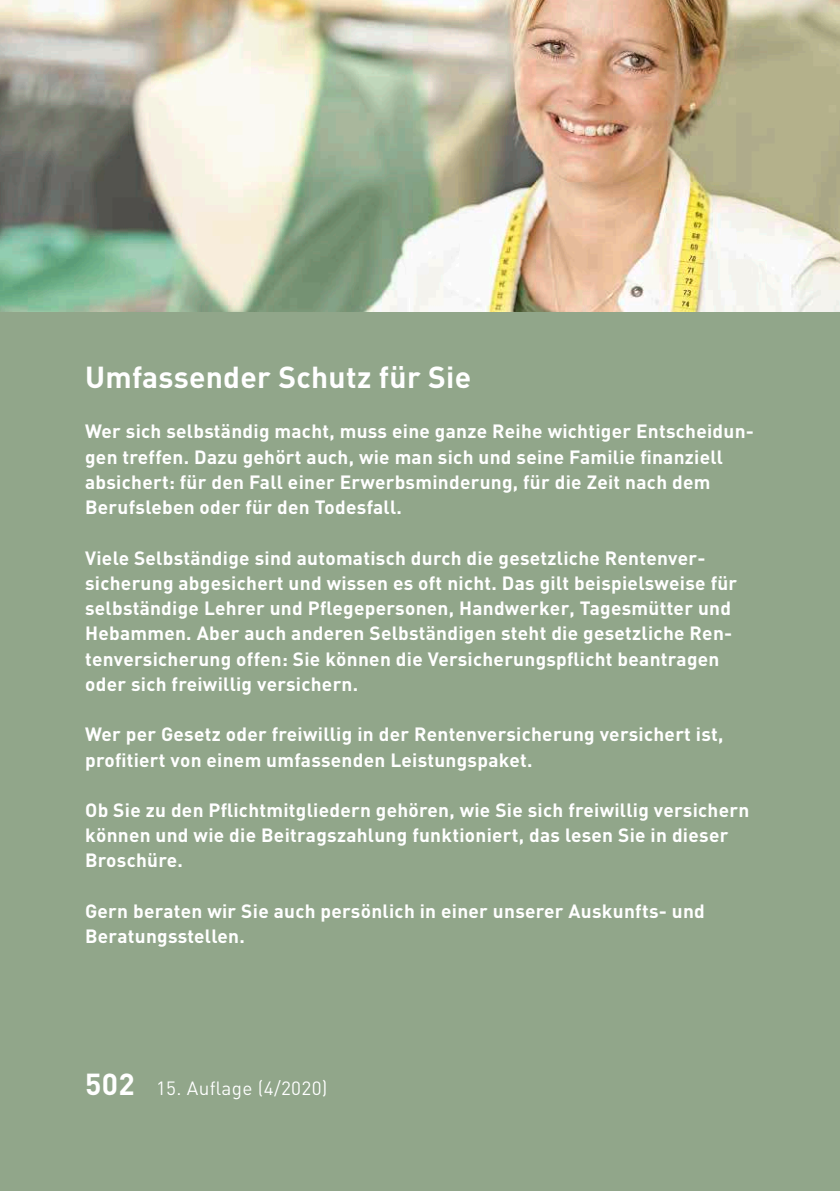
<style>
.page{position:relative;width:840px;height:1191px;background:#fff}
.page>*{position:absolute;margin:0;border:0;box-sizing:border-box;transform-origin:0 0}
.t1{font:700 30px "DIN";letter-spacing:.01em;color:#fff}
.t2{font:700 19px/25.2px "DIN";letter-spacing:.015em;color:#fff}
.t3{font:19px "DIN";letter-spacing:.015em;color:#fff}
</style>
<div class="page">
<img style="left:0;top:0;width:839px;height:312px">
<div style="left:0;top:312px;width:839px;height:879px;background:#91a68a"></div>
<h1 class="t1" style="left:85px;top:357px;width:387px">Umfassender Schutz für Sie</h1>
<p class="t2" style="left:85px;top:418px;width:670px">Wer sich selbständig macht, muss eine ganze Reihe wichtiger Entscheidun&shy;gen treffen. Dazu gehört auch, wie man sich und seine Familie finanziell absichert: für den Fall einer Erwerbsminderung, für die Zeit nach dem Berufsleben oder für den Todesfall.</p>
<p class="t2" style="left:85px;top:544px;width:653px">Viele Selbständige sind automatisch durch die gesetzliche Rentenver&shy;sicherung abgesichert und wissen es oft nicht. Das gilt beispielsweise für selbständige Lehrer und Pflegepersonen, Handwerker, Tagesmütter und Hebammen. Aber auch anderen Selbständigen steht die gesetzliche Ren&shy;tenversicherung offen: Sie können die Versicherungspflicht beantragen oder sich freiwillig versichern.</p>
<p class="t2" style="left:85px;top:721px;width:639px">Wer per Gesetz oder freiwillig in der Rentenversicherung versichert ist, profitiert von einem umfassenden Leistungspaket.</p>
<p class="t2" style="left:85px;top:796px;width:665px">Ob Sie zu den Pflichtmitgliedern gehören, wie Sie sich freiwillig versichern können und wie die Beitragszahlung funktioniert, das lesen Sie in dieser<br>Broschüre.</p>
<p class="t2" style="left:85px;top:897px;width:621px">Gern beraten wir Sie auch persönlich in einer unserer Auskunfts- und<br>Beratungsstellen.</p>
<p class="t1" style="left:85px;top:1064px;width:51px">502</p>
<p class="t3" style="left:156px;top:1075px;width:173px">15. Auflage (4/2020)</p>
</div>
